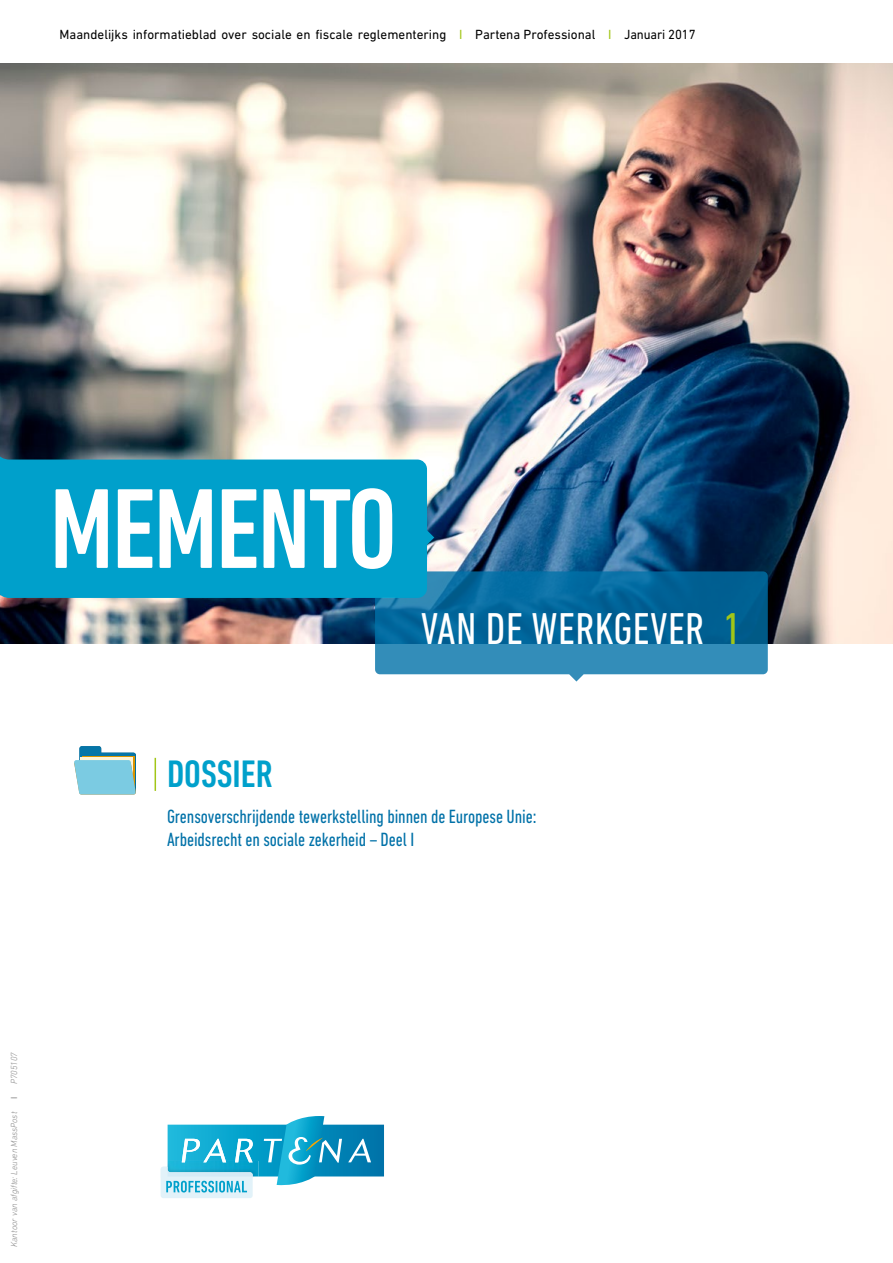
<style>
.page{position:relative;width:893px;height:1263px;background:#fff}
.page>*{position:absolute;margin:0;border:0;box-sizing:border-box;transform-origin:0 0}
.t1{font:500 condensed 115.65px "DIN Next LT Pro";letter-spacing:-.02em;color:#fff}
.t2{font:condensed 45.45px "DIN Next LT Pro";letter-spacing:.01em;color:#fff}
.t3{font:500 condensed 39px "DIN Next LT Pro";color:#00a0cb}
.t4{font:condensed 19.5px/22.5px "DIN Next LT Pro";letter-spacing:-.005em;color:#0071a8}
.t5{font:13.5px "DIN Next LT Pro";color:#000}
.t6{font:italic 300 9px "DIN Next LT Pro";color:#878787}
.t7{font:9px "DIN Next LT Pro";color:#878787}
.s1{color:#a2c617}
</style>
<div class="page">
<img style="left:0;top:63px;width:893px;height:580px">
<svg style="left:375px;top:571px;width:393px;height:110px;background:#217aa9"></svg>
<hr style="left:155px;top:758px;width:1px;height:33px;background:#a2c617">
<div style="left:161px;top:1166px;width:92px;height:32px;background:#e2f2f9;border-radius:3px"></div>
<svg style="left:162px;top:1116px;width:222px;height:76px"></svg>
<svg style="left:74px;top:746px;width:62px;height:48px;background:#88c7d5"></svg>
<svg style="left:0;top:443px;width:434px;height:155px;background:#119fc6"></svg>
<p class="t5" style="left:60px;top:26px;width:638px">Maandelijks informatieblad over sociale en fiscale reglementering <span class="s1">I</span> Partena Professional <span class="s1">I</span> Januari 2017</p>
<h1 class="t1" style="left:49px;top:464px;width:349px">MEMENTO</h1>
<h2 class="t2" style="left:421px;top:603px;width:321px">VAN DE WERKGEVER <span class="s1">1</span></h2>
<h3 class="t3" style="left:167px;top:752px;width:107px">DOSSIER</h3>
<h3 class="t4" style="left:167px;top:805px;width:371px">Grensoverschrijdende tewerkstelling binnen de Europese Unie:<br>Arbeidsrecht en sociale zekerheid – Deel I</h3>
<p class="t6" style="left:9px;top:1084px;width:33px;rotate:-90deg">P705107</p>
<p class="t7" style="left:9px;top:1099px;width:4px;rotate:-90deg">I</p>
<p class="t6" style="left:9px;top:1247px;width:137px;rotate:-90deg">Kantoor van afgifte: Leuven MassPost</p>
</div>
